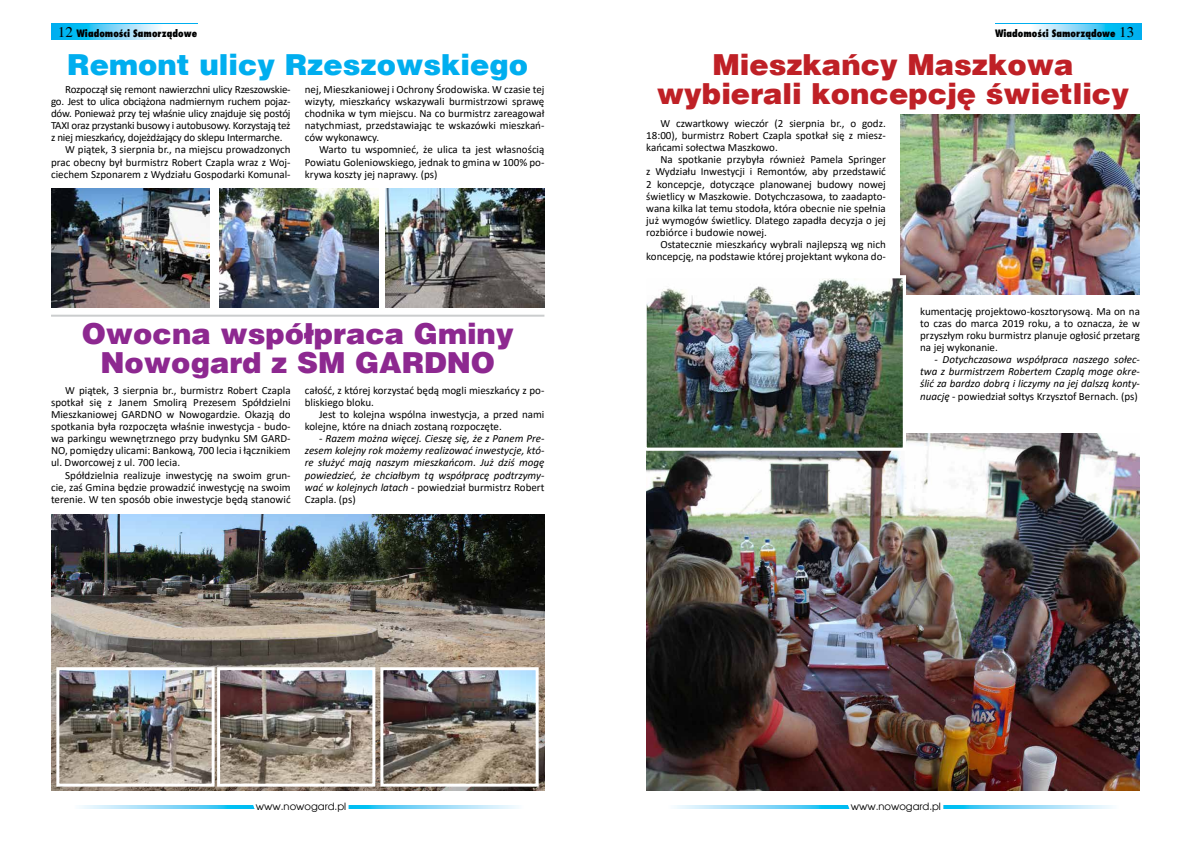
<style>
.page{position:relative;width:1191px;height:842px;background:#fff}
.page>*{position:absolute;margin:0;border:0;box-sizing:border-box;transform-origin:0 0}
.t1{font:900 29px/29px "Switzerland";color:#bf2026;text-align:center}
.t2{font:900 29px/29px "Switzerland";color:#8d2890;text-align:center}
.t3{font:900 29px "Switzerland";color:#00aeef}
.t4{font:15px "Times";color:#000}
.t5{font:11px/12.1px "Calibri";color:#000;text-align:justify}
.t6{font:italic 11px/12.1px "Calibri";color:#000;text-align:justify}
.t7{font:11px "Calibri";letter-spacing:-.02em;color:#000}
.t8{font:800 10px "Fujiyama";color:#000}
.t9{font:10px "Avalon";color:#000}
.s1{font-style:normal}
</style>
<div class="page">
<svg style="left:51px;top:23px;width:146px;height:17px"></svg>
<svg style="left:53px;top:25px;width:144px;height:15px"></svg>
<svg style="left:995px;top:23px;width:147px;height:17px"></svg>
<svg style="left:995px;top:25px;width:145px;height:15px"></svg>
<svg style="left:352px;top:805px;width:166px;height:3px"></svg>
<svg style="left:80px;top:805px;width:167px;height:3px"></svg>
<svg style="left:247px;top:805px;width:105px;height:4px"></svg>
<svg style="left:946px;top:805px;width:166px;height:3px"></svg>
<svg style="left:675px;top:805px;width:167px;height:3px"></svg>
<svg style="left:842px;top:805px;width:104px;height:4px"></svg>
<img style="left:646px;top:433px;width:494px;height:358px">
<img style="left:51px;top:514px;width:493px;height:277px">
<img style="left:60px;top:671px;width:151px;height:112px">
<div style="left:56px;top:667px;width:159px;height:120px;border:3px solid #fff"></div>
<img style="left:221px;top:671px;width:150px;height:112px">
<div style="left:217px;top:667px;width:158px;height:120px;border:3px solid #fff"></div>
<img style="left:384px;top:671px;width:150px;height:112px">
<div style="left:380px;top:667px;width:158px;height:120px;border:3px solid #fff"></div>
<hr style="left:51px;top:315px;width:493px;height:2px;background:#cbcdce">
<img style="left:900px;top:115px;width:239px;height:179px">
<img style="left:646px;top:274px;width:261px;height:178px">
<img style="left:51px;top:188px;width:159px;height:119px">
<img style="left:385px;top:188px;width:159px;height:119px">
<img style="left:219px;top:188px;width:159px;height:119px">
<h2 class="t4" style="left:58px;top:24px;width:16px">12</h2>
<h2 class="t4" style="left:1119px;top:24px;width:16px">13</h2>
<p class="t8" style="left:76px;top:27px;width:122px">Wiadomości Samorządowe</p>
<p class="t8" style="left:995px;top:27px;width:122px">Wiadomości Samorządowe</p>
<h1 class="t3" style="left:67px;top:47px;width:462px">Remont ulicy Rzeszowskiego</h1>
<h1 class="t1" style="left:657px;top:51px;width:474px">Mieszkańcy Maszkowa wybierali koncepcję świetlicy</h1>
<p class="t5" style="left:305px;top:83px;width:241px">nej, Mieszkaniowej i Ochrony Środowiska. W czasie tej wizyty, mieszkańcy wskazywali burmistrzowi sprawę chodnika w tym miejscu. Na co burmistrz zareagował natychmiast, przedstawiając te wskazówki mieszkań&shy;ców wykonawcy.</p>
<p class="t5" style="left:305px;top:143px;width:241px;text-indent:14px">Warto tu wspomnieć, że ulica ta jest własnością Powiatu Goleniowskiego, jednak to gmina w 100% po&shy;krywa koszty jej naprawy. (ps)</p>
<p class="t7" style="left:65px;top:82px;width:227px">Rozpoczął się remont nawierzchni ulicy Rzeszowskie-</p>
<p class="t7" style="left:51px;top:94px;width:241px">go. Jest to ulica obciążona nadmiernym ruchem pojaz-</p>
<p class="t7" style="left:51px;top:106px;width:241px">dów. Ponieważ przy tej właśnie ulicy znajduje się postój</p>
<p class="t7" style="left:51px;top:118px;width:241px">TAXI oraz przystanki busowy i autobusowy. Korzystają też</p>
<p class="t7" style="left:51px;top:130px;width:233px">z niej mieszkańcy, dojeżdżający do sklepu Intermarche.</p>
<p class="t5" style="left:65px;top:143px;width:227px">W piątek, 3 sierpnia br., na miejscu prowadzonych</p>
<p class="t5" style="left:51px;top:156px;width:241px">prac obecny był burmistrz Robert Czapla wraz z Woj-</p>
<p class="t5" style="left:51px;top:168px;width:241px">ciechem Szponarem z Wydziału Gospodarki Komunal-</p>
<p class="t5" style="left:646px;top:117px;width:241px;text-indent:14px">W czwartkowy wieczór (2 sierpnia br., o godz.<br>18:00), burmistrz Robert Czapla spotkał się z miesz&shy;kańcami sołectwa Maszkowo.</p>
<p class="t5" style="left:646px;top:153px;width:241px;text-indent:14px">Na spotkanie przybyła również Pamela Springer z Wydziału Inwestycji i Remontów, aby przedstawić 2 koncepcje, dotyczące planowanej budowy nowej świetlicy w Maszkowie. Dotychczasowa, to zaadapto&shy;wana kilka lat temu stodoła, która obecnie nie spełnia już wymogów świetlicy. Dlatego zapadła decyzja o jej rozbiórce i budowie nowej.</p>
<p class="t5" style="left:646px;top:238px;width:241px;text-align:right">Ostatecznie mieszkańcy wybrali najlepszą wg nich koncepcję, na podstawie której projektant wykona do-</p>
<h1 class="t2" style="left:82px;top:320px;width:433px">Owocna współpraca Gminy<br>Nowogard z SM GARDNO</h1>
<p class="t5" style="left:51px;top:384px;width:241px;text-indent:14px">W piątek, 3 sierpnia br., burmistrz Robert Czapla spotkał się z Janem Smolirą Prezesem Spółdzielni Mieszkaniowej GARDNO w Nowogardzie. Okazją do spotkania była rozpoczęta właśnie inwestycja - budo&shy;wa parkingu wewnętrznego przy budynku SM GARD-NO, pomiędzy ulicami: Bankową, 700 lecia i łącznikiem ul. Dworcowej z ul. 700 lecia.</p>
<p class="t5" style="left:51px;top:468px;width:241px;text-indent:14px">Spółdzielnia realizuje inwestycję na swoim grun&shy;cie, zaś Gmina będzie prowadzić inwestycję na swoim terenie. W ten sposób obie inwestycje będą stanowić</p>
<p class="t5" style="left:305px;top:384px;width:241px">całość, z której korzystać będą mogli mieszkańcy z po&shy;bliskiego bloku.</p>
<p class="t5" style="left:305px;top:408px;width:241px;text-indent:14px">Jest to kolejna wspólna inwestycja, a przed nami kolejne, które na dniach zostaną rozpoczęte.</p>
<p class="t6" style="left:305px;top:432px;width:241px;text-indent:14px">- Razem można więcej. Cieszę się, że z Panem Pre&shy;zesem kolejny rok możemy realizować inwestycje, któ&shy;re służyć mają naszym mieszkańcom. Już dziś mogę powiedzieć, że chciałbym tą współpracę podtrzymy&shy;wać w kolejnych latach <span class="s1">- powiedział burmistrz Robert Czapla. (ps)</span></p>
<p class="t5" style="left:920px;top:305px;width:221px">kumentację projektowo-kosztorysową. Ma on na to czas do marca 2019 roku, a to oznacza, że w przyszłym roku burmistrz planuje ogłosić przetarg na jej wykonanie.</p>
<p class="t6" style="left:920px;top:353px;width:221px;text-indent:14px">- Dotychczasowa współpraca naszego sołec&shy;twa z burmistrzem Robertem Czaplą moge okre&shy;ślić za bardzo dobrą i liczymy na jej dalszą konty&shy;nuację <span class="s1">- powiedział sołtys Krzysztof Bernach. (ps)</span></p>
<p class="t9" style="left:256px;top:800px;width:92px">www.nowogard.pl</p>
<p class="t9" style="left:850px;top:800px;width:92px">www.nowogard.pl</p>
</div>
